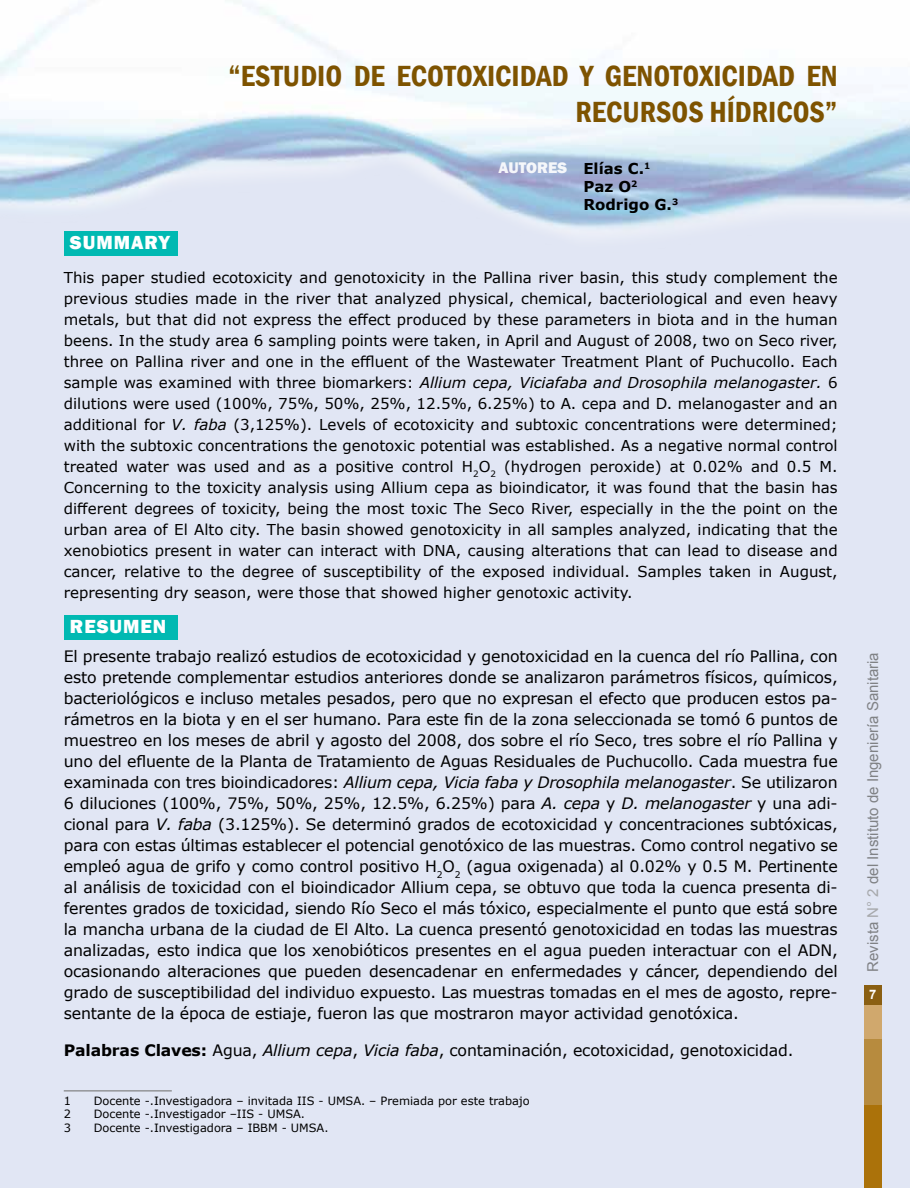
<style>
.page{position:relative;width:910px;height:1188px;background:#fff}
.page>*{position:absolute;margin:0;border:0;box-sizing:border-box;transform-origin:0 0}
.t1{font:600 condensed 30px/36px "Franklin Gothic";color:#7e5300;text-align:right}
.t2{font:800 19.5px "Franklin Gothic";letter-spacing:.05em;color:#fff}
.t3{font:800 15.9px "Franklin Gothic";color:#fff}
.t4{font:15.75px/21px "Verdana";letter-spacing:-.01em;color:#000;text-align:justify}
.t5{font:15px/21px "Verdana";color:#000;text-align:justify}
.t6{font:15px "Arial";color:#808285}
.t7{font:700 15px/18px "Verdana";color:#000}
.t8{font:700 13.05px "Arial";color:#fff}
.t9{font:11.4px "Verdana";color:#000}
.s1{font-style:italic}
.s2{font-weight:700}
.s3{color:#a7a9ac}
</style>
<div class="page">
<div style="left:1px;top:119px;width:909px;height:1069px;background:#e1e6f4"></div>
<div style="left:864px;top:1036px;width:18px;height:100px;background:#b78b3e"></div>
<div style="left:864px;top:1106px;width:18px;height:82px;background:#ab720a"></div>
<div style="left:864px;top:992px;width:18px;height:47px;background:#d0a86d"></div>
<div style="left:864px;top:985px;width:18px;height:20px;background:#8a5f12"></div>
<img style="left:1px;top:0;width:909px;height:256px">
<div style="left:64px;top:231px;width:114px;height:24px;background:#00b9b2"></div>
<div style="left:64px;top:615px;width:114px;height:25px;background:#00b9b2"></div>
<hr style="left:64px;top:1090px;width:108px;height:2px;background:#939598">
<p class="t2" style="left:70px;top:230px;width:102px">SUMMARY</p>
<h1 class="t1" style="left:228px;top:58px;width:611px">“ESTUDIO DE ECOTOXICIDAD Y GENOTOXICIDAD EN<br>RECURSOS HÍDRICOS”</h1>
<p class="t7" style="left:583px;top:159px;width:96px">Elías C.<sup>1<br></sup>Paz O<sup>2<br></sup>Rodrigo G.<sup>3</sup></p>
<p class="t3" style="left:492px;top:158px;width:70px">AUTORES</p>
<p class="t3" style="left:498px;top:158px;width:70px">AUTORES</p>
<p class="t5" style="left:64px;top:267px;width:775px">This paper studied ecotoxicity and genotoxicity in the Pallina river basin, this study complement the previous studies made in the river that analyzed physical, chemical, bacteriological and even heavy metals, but that did not express the effect produced by these parameters in biota and in the human beens. In the study area 6 sampling points were taken, in April and August of 2008, two on Seco river, three on Pallina river and one in the effluent of the Wastewater Treatment Plant of Puchucollo. Each sample was examined with three biomarkers: <span class="s1">Allium cepa, Viciafaba and Drosophila melanogaster.</span> 6 dilutions were used (100%, 75%, 50%, 25%, 12.5%, 6.25%) to A. cepa and D. melanogaster and an additional for <span class="s1">V. faba</span> (3,125%). Levels of ecotoxicity and subtoxic concentrations were determined; with the subtoxic concentrations the genotoxic potential was established. As a negative normal control treated water was used and as a positive control H<sub>2</sub>O<sub>2</sub> (hydrogen peroxide) at 0.02% and 0.5 M.<br>Concerning to the toxicity analysis using Allium cepa as bioindicator, it was found that the basin has different degrees of toxicity, being the most toxic The Seco River, especially in the the point on the urban area of El Alto city. The basin showed genotoxicity in all samples analyzed, indicating that the xenobiotics present in water can interact with DNA, causing alterations that can lead to disease and cancer, relative to the degree of susceptibility of the exposed individual. Samples taken in August, representing dry season, were those that showed higher genotoxic activity.</p>
<p class="t2" style="left:70px;top:614px;width:98px">RESUMEN</p>
<p class="t4" style="left:64px;top:646px;width:775px">El presente trabajo realizó estudios de ecotoxicidad y genotoxicidad en la cuenca del río Pallina, con esto pretende complementar estudios anteriores donde se analizaron parámetros físicos, químicos, bacteriológicos e incluso metales pesados, pero que no expresan el efecto que producen estos pa&shy;rámetros en la biota y en el ser humano. Para este fin de la zona seleccionada se tomó 6 puntos de muestreo en los meses de abril y agosto del 2008, dos sobre el río Seco, tres sobre el río Pallina y uno del efluente de la Planta de Tratamiento de Aguas Residuales de Puchucollo. Cada muestra fue examinada con tres bioindicadores: <span class="s1">Allium cepa, Vicia faba y Drosophila melanogaster</span>. Se utilizaron 6 diluciones (100%, 75%, 50%, 25%, 12.5%, 6.25%) para <span class="s1">A. cepa</span> y <span class="s1">D. melanogaster</span> y una adi&shy;cional para <span class="s1">V. faba</span> (3.125%). Se determinó grados de ecotoxicidad y concentraciones subtóxicas, para con estas últimas establecer el potencial genotóxico de las muestras. Como control negativo se empleó agua de grifo y como control positivo H<sub>2</sub>O<sub>2</sub> (agua oxigenada) al 0.02% y 0.5 M. Pertinente al análisis de toxicidad con el bioindicador Allium cepa, se obtuvo que toda la cuenca presenta di&shy;ferentes grados de toxicidad, siendo Río Seco el más tóxico, especialmente el punto que está sobre la mancha urbana de la ciudad de El Alto. La cuenca presentó genotoxicidad en todas las muestras analizadas, esto indica que los xenobióticos presentes en el agua pueden interactuar con el ADN, ocasionando alteraciones que pueden desencadenar en enfermedades y cáncer, dependiendo del grado de susceptibilidad del individuo expuesto. Las muestras tomadas en el mes de agosto, repre&shy;sentante de la época de estiaje, fueron las que mostraron mayor actividad genotóxica.</p>
<p class="t4" style="left:64px;top:1040px;width:731px"><span class="s2">Palabras Claves:</span> Agua, <span class="s1">Allium cepa</span>, <span class="s1">Vicia faba</span>, contaminación, ecotoxicidad, genotoxicidad.</p>
<p class="t9" style="left:64px;top:1093px;width:9px">1</p>
<p class="t9" style="left:94px;top:1093px;width:437px">Docente -.Investigadora – invitada IIS - UMSA. – Premiada por este trabajo</p>
<p class="t9" style="left:64px;top:1106px;width:9px">2</p>
<p class="t9" style="left:94px;top:1106px;width:213px">Docente -.Investigador –IIS - UMSA.</p>
<p class="t9" style="left:64px;top:1120px;width:9px">3</p>
<p class="t9" style="left:94px;top:1120px;width:236px">Docente -.Investigadora – IBBM - UMSA.</p>
<p class="t6" style="left:863px;top:972px;width:321px;rotate:-90deg">Revista <span class="s3">N° 2</span> del Instituto de Ingeniería Sanitaria</p>
<p class="t8" style="left:869px;top:985px;width:9px">7</p>
</div>
